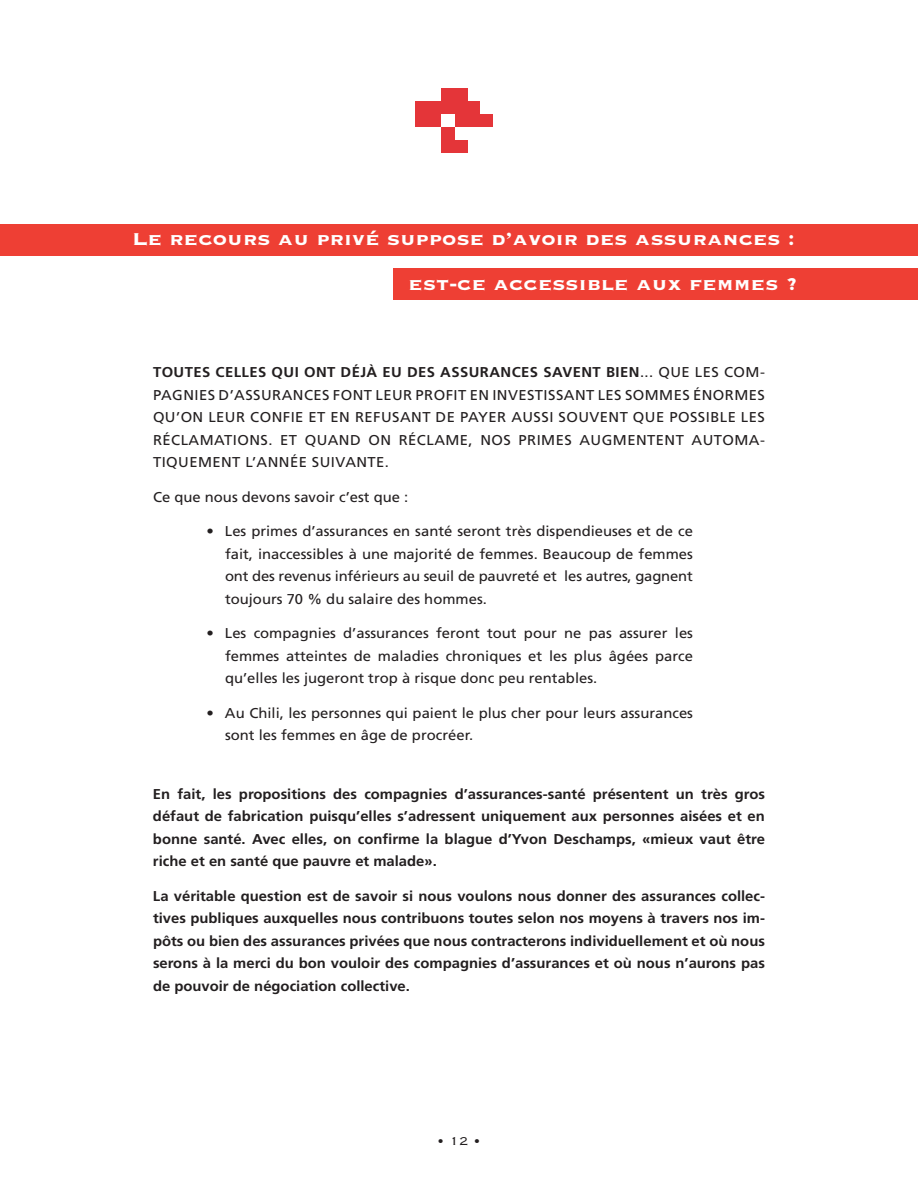
<style>
.page{position:relative;width:918px;height:1188px;background:#fff}
.page>*{position:absolute;margin:0;border:0;box-sizing:border-box;transform-origin:0 0}
.t1{font:22.5px/45px "Copperplate Thirty Three BC";letter-spacing:.005em;color:#fff;text-align:right;scale:1.04 1}
.t2{font:15px "Copperplate Thirty Two BC";color:#231f20;scale:1.04 1}
.t3{font:14.25px/22.5px "Frutiger";color:#231f20;text-align:justify;scale:1.04 1}
.t4{font:700 14.25px/22.5px "Frutiger";color:#231f20;text-align:justify;scale:1.04 1}
.s1{font-weight:700}
</style>
<div class="page">
<div style="left:393px;top:269px;width:525px;height:31px;background:#ee3f34"></div>
<div style="left:0;top:224px;width:918px;height:32px;background:#ee3f34"></div>
<div style="left:441px;top:76px;width:27px;height:76px;background:#e43539"></div>
<div style="left:415px;top:102px;width:78px;height:25px;background:#e43539"></div>
<div style="left:441px;top:75px;width:33px;height:13px;background:#fff"></div>
<div style="left:441px;top:114px;width:13px;height:13px;background:#fff"></div>
<div style="left:480px;top:101px;width:14px;height:13px;background:#fff"></div>
<div style="left:455px;top:127px;width:13px;height:13px;background:#fff"></div>
<h1 class="t1" style="left:132px;top:217px;width:641px">Le recours au privé suppose d’avoir des assurances : est-ce accessible aux femmes ?</h1>
<p class="t3" style="left:153px;top:361px;width:590px"><span class="s1">TOUTES CELLES QUI ONT DÉJÀ EU DES ASSURANCES SAVENT BIEN</span>... QUE LES COM-PAGNIES D’ASSURANCES FONT LEUR PROFIT EN INVESTISSANT LES SOMMES ÉNORMES QU’ON LEUR CONFIE ET EN REFUSANT DE PAYER AUSSI SOUVENT QUE POSSIBLE LES RÉCLAMATIONS. ET QUAND ON RÉCLAME, NOS PRIMES AUGMENTENT AUTOMA-TIQUEMENT L’ANNÉE SUIVANTE.</p>
<p class="t3" style="left:153px;top:485px;width:247px">Ce que nous devons savoir c’est que :</p>
<p class="t3" style="left:225px;top:520px;width:452px;text-indent:-18px">• Les primes d’assurances en santé seront très dispendieuses et de ce fait, inaccessibles à une majorité de femmes. Beaucoup de femmes ont des revenus inférieurs au seuil de pauvreté et les autres, gagnent toujours 70 % du salaire des hommes.</p>
<p class="t3" style="left:225px;top:622px;width:452px;text-indent:-18px">• Les compagnies d’assurances feront tout pour ne pas assurer les femmes atteintes de maladies chroniques et les plus âgées parce qu’elles les jugeront trop à risque donc peu rentables.</p>
<p class="t3" style="left:225px;top:701px;width:452px;text-indent:-18px">• Au Chili, les personnes qui paient le plus cher pour leurs assurances sont les femmes en âge de procréer.</p>
<p class="t4" style="left:153px;top:782px;width:590px">En fait, les propositions des compagnies d’assurances-santé présentent un très gros défaut de fabrication puisqu’elles s’adressent uniquement aux personnes aisées et en bonne santé. Avec elles, on confirme la blague d’Yvon Deschamps, «mieux vaut être riche et en santé que pauvre et malade».</p>
<p class="t4" style="left:153px;top:884px;width:590px">La véritable question est de savoir si nous voulons nous donner des assurances collec&shy;tives publiques auxquelles nous contribuons toutes selon nos moyens à travers nos im&shy;pôts ou bien des assurances privées que nous contracterons individuellement et où nous serons à la merci du bon vouloir des compagnies d’assurances et où nous n’aurons pas de pouvoir de négociation collective.</p>
<p class="t2" style="left:437px;top:1134px;width:44px">• 12 •</p>
</div>
